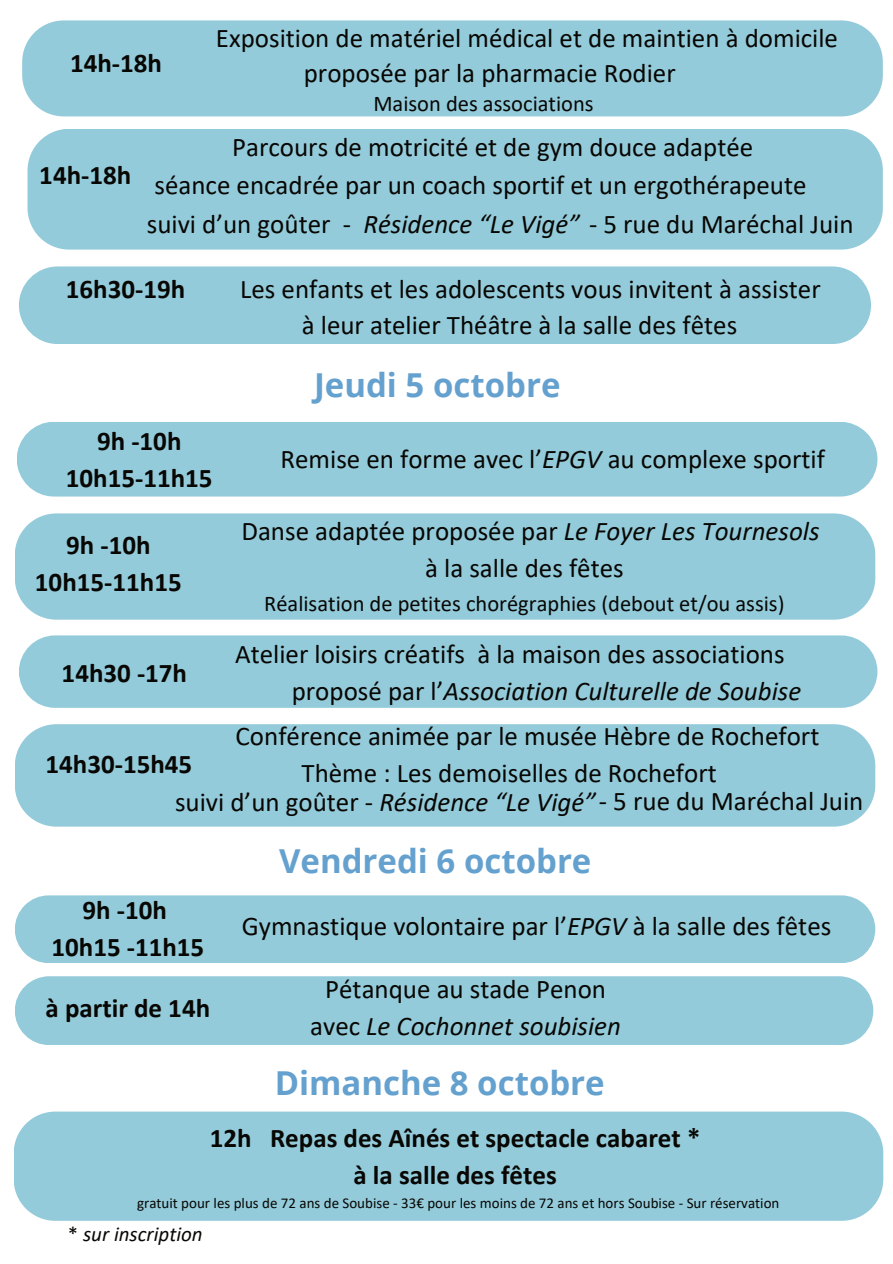
<style>
.page{position:relative;width:893px;height:1264px;background:#fff}
.page>*{position:absolute;margin:0;border:0;box-sizing:border-box;transform-origin:0 0}
.t1{font:700 33px "Open Sans";color:#65a1cf}
.t2{font:27px/37px "Calibri";color:#080704}
.t3{font:700 27px/37px "Calibri";color:#080704;text-align:center}
.t4{font:22.5px "Calibri";color:#080704}
.t5{font:italic 21px "Calibri";color:#080704}
.t6{font:15px "Calibri";color:#080704}
.s1{font-style:italic}
.s2{font-weight:700}
.s3{font-style:normal}
</style>
<div class="page">
<div style="left:15px;top:513px;width:860px;height:106px;background:#93cbdb"></div>
<div style="left:19px;top:635px;width:858px;height:72px;background:#93cbdb;border-radius:36px"></div>
<div style="left:15px;top:724px;width:860px;height:102px;background:#93cbdb"></div>
<div style="left:15px;top:895px;width:860px;height:68px;background:#93cbdb"></div>
<div style="left:15px;top:976px;width:858px;height:69px;background:#93cbdb;border-radius:34px"></div>
<div style="left:14px;top:1111px;width:869px;height:109px;background:#93cbdb"></div>
<div style="left:17px;top:422px;width:860px;height:74px;background:#93cbdb;border-radius:37px"></div>
<div style="left:19px;top:266px;width:851px;height:78px;background:#93cbdb;border-radius:39px"></div>
<div style="left:28px;top:129px;width:854px;height:120px;background:#93cbdb"></div>
<div style="left:22px;top:20px;width:860px;height:96px;background:#93cbdb"></div>
<p class="t3" style="left:70px;top:44px;width:93px">14h-18h</p>
<p class="t2" style="left:216px;top:19px;width:623px">Exposition de matériel médical et de maintien à domicile</p>
<p class="t2" style="left:304px;top:54px;width:373px">proposée par la pharmacie Rodier</p>
<p class="t4" style="left:373px;top:88px;width:222px">Maison des associations</p>
<p class="t3" style="left:39px;top:156px;width:93px">14h-18h</p>
<p class="t2" style="left:154px;top:128px;width:653px;text-indent:78px">Parcours de motricité et de gym douce adaptée séance encadrée par un coach sportif et un ergothérapeute</p>
<p class="t2" style="left:147px;top:204px;width:708px">suivi d’un goûter - <span class="s1">Résidence “Le Vigé”</span> - 5 rue du Maréchal Juin</p>
<p class="t3" style="left:66px;top:270px;width:121px">16h30-19h</p>
<p class="t2" style="left:240px;top:269px;width:582px">Les enfants et les adolescents vous invitent à assister</p>
<p class="t2" style="left:302px;top:306px;width:437px">à leur atelier Théâtre à la salle des fêtes</p>
<p class="t3" style="left:66px;top:422px;width:148px">9h -10h<br>10h15-11h15</p>
<p class="t3" style="left:35px;top:526px;width:148px">9h -10h<br>10h15-11h15</p>
<p class="t3" style="left:62px;top:654px;width:127px">14h30 -17h</p>
<p class="t1" style="left:314px;top:362px;width:248px">Jeudi 5 octobre</p>
<p class="t2" style="left:280px;top:440px;width:546px">Remise en forme avec l’<span class="s1">EPGV</span> au complexe sportif</p>
<p class="t2" style="left:241px;top:512px;width:579px;text-align:center">Danse adaptée proposée par <span class="s1">Le Foyer Les Tournesols </span>à la salle des fêtes</p>
<p class="t4" style="left:264px;top:587px;width:522px">Réalisation de petites chorégraphies (debout et/ou assis)</p>
<p class="t2" style="left:292px;top:635px;width:511px;text-indent:-57px">Atelier loisirs créatifs à la maison des associations proposé par l’<span class="s1">Association Culturelle de Soubise</span></p>
<p class="t2" style="left:301px;top:717px;width:519px;text-indent:-66px">Conférence animée par le musée Hèbre de Rochefort<br>Thème : Les demoiselles de Rochefort</p>
<p class="t2" style="left:175px;top:745px;width:690px;text-indent:-129px"><span class="s2">14h30-15h45<br></span>suivi d’un goûter - <span class="s1">Résidence “Le Vigé”</span> - 5 rue du Maréchal Juin</p>
<p class="t3" style="left:51px;top:890px;width:154px">9h -10h<br>10h15 -11h15</p>
<p class="t3" style="left:46px;top:989px;width:166px">à partir de 14h</p>
<p class="t1" style="left:279px;top:837px;width:314px">Vendredi 6 octobre</p>
<p class="t2" style="left:242px;top:906px;width:591px">Gymnastique volontaire par l’<span class="s1">EPGV</span> à la salle des fêtes</p>
<p class="t2" style="left:310px;top:970px;width:312px;text-align:center">Pétanque au stade Penon avec <span class="s1">Le Cochonnet soubisien</span></p>
<p class="t1" style="left:275px;top:1059px;width:331px">Dimanche 8 octobre</p>
<p class="t3" style="left:210px;top:1119px;width:492px">12h Repas des Aînés et spectacle cabaret * à la salle des fêtes</p>
<p class="t6" style="left:137px;top:1192px;width:643px">gratuit pour les plus de 72 ans de Soubise - 33€ pour les moins de 72 ans et hors Soubise - Sur réservation</p>
<p class="t5" style="left:68px;top:1219px;width:136px"><span class="s3">*</span> sur inscription</p>
</div>
